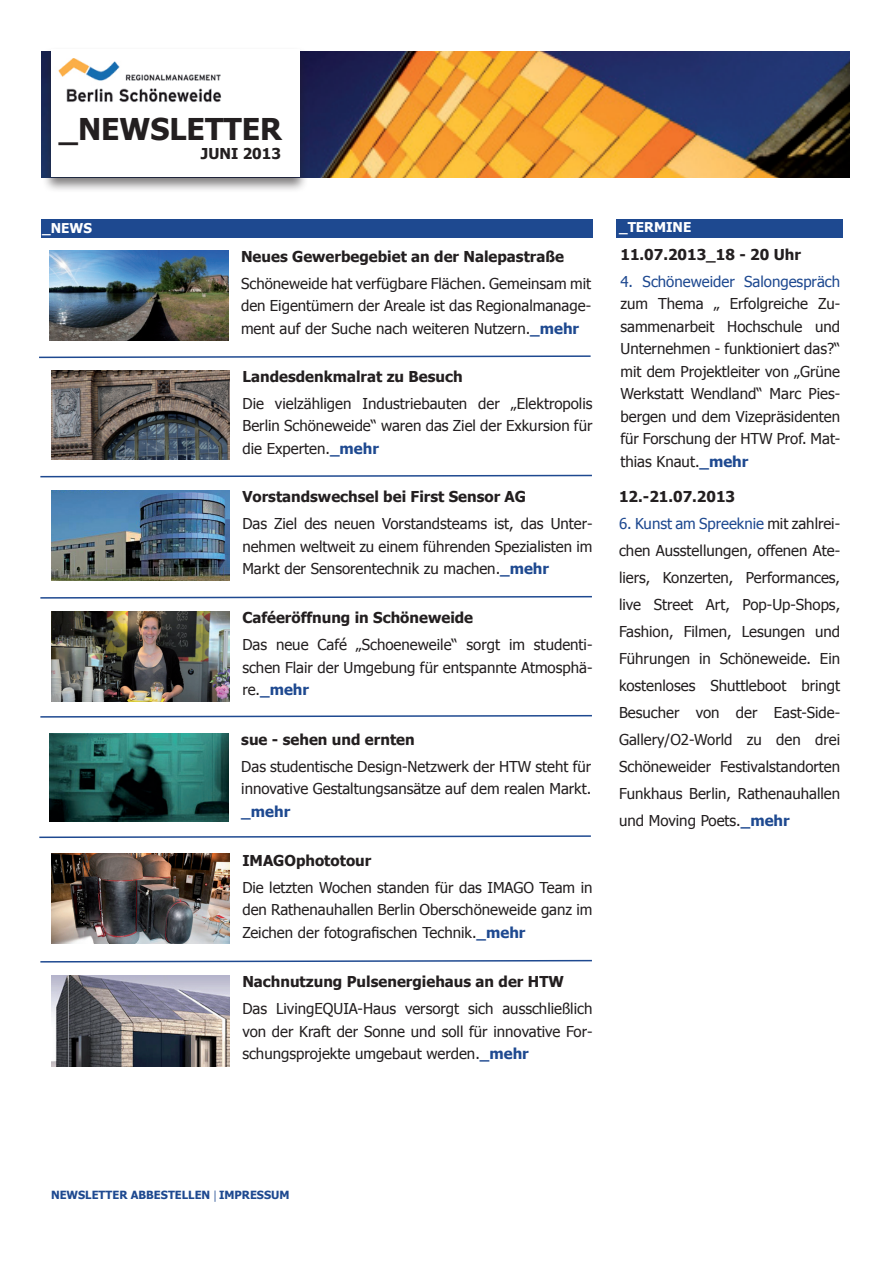
<style>
.page{position:relative;width:893px;height:1263px;background:#fff}
.page>*{position:absolute;margin:0;border:0;box-sizing:border-box;transform-origin:0 0}
.t1{font:700 30px "Tahoma";color:#231f20}
.t2{font:15px/22.5px "Tahoma";color:#231f20;text-align:justify}
.t3{font:700 15px "Tahoma";color:#231f20}
.t4{font:15px "Tahoma";color:#1e4990}
.t5{font:700 15px "Tahoma";color:#1e4990}
.t6{font:700 13.5px "Tahoma";color:#fff}
.t7{font:700 11.25px "Tahoma";color:#1e4990}
.s1{font-weight:700;color:#1e4990}
.s2{color:#1e4990}
.s3{font-family:"Myriad Pro";font-weight:400}
</style>
<div class="page">
<img style="left:309px;top:51px;width:541px;height:126px">
<div style="left:41px;top:47px;width:268px;height:146px;background:#231f20;opacity:.58"></div>
<div style="left:51px;top:50px;width:249px;height:127px;background:#fff"></div>
<img style="left:58px;top:58px;width:164px;height:44px">
<img style="left:50px;top:250px;width:178px;height:90px">
<img style="left:51px;top:854px;width:179px;height:90px">
<img style="left:51px;top:490px;width:179px;height:90px">
<img style="left:51px;top:612px;width:179px;height:90px">
<img style="left:51px;top:370px;width:179px;height:89px">
<img style="left:51px;top:976px;width:179px;height:90px">
<div style="left:617px;top:219px;width:226px;height:18px;background:#1e4990"></div>
<div style="left:41px;top:219px;width:551px;height:18px;background:#1e4990"></div>
<img style="left:50px;top:733px;width:179px;height:89px">
<svg style="left:39px;top:835px;width:552px;height:4px"></svg>
<svg style="left:40px;top:474px;width:552px;height:4px"></svg>
<svg style="left:40px;top:595px;width:552px;height:4px"></svg>
<svg style="left:40px;top:714px;width:552px;height:4px"></svg>
<svg style="left:39px;top:355px;width:552px;height:4px"></svg>
<svg style="left:40px;top:959px;width:552px;height:4px"></svg>
<h1 class="t1" style="left:59px;top:108px;width:225px">_NEWSLETTER</h1>
<p class="t3" style="left:201px;top:143px;width:82px">JUNI 2013</p>
<p class="t6" style="left:42px;top:218px;width:51px">_NEWS</p>
<p class="t3" style="left:241px;top:246px;width:324px">Neues Gewerbegebiet an der Nalepastraße</p>
<p class="t2" style="left:241px;top:271px;width:352px">Schöneweide hat verfügbare Flächen. Gemeinsam mit den Eigentümern der Areale ist das Regionalmanage&shy;ment auf der Suche nach weiteren Nutzern.<span class="s1">_mehr</span></p>
<p class="t3" style="left:242px;top:366px;width:222px">Landesdenkmalrat zu Besuch</p>
<p class="t2" style="left:242px;top:391px;width:351px">Die vielzähligen Industriebauten der „Elektropolis Berlin Schöneweide“ waren das Ziel der Exkursion für die Experten.<span class="s1">_mehr</span></p>
<p class="t3" style="left:242px;top:486px;width:285px">Vorstandswechsel bei First Sensor AG</p>
<p class="t2" style="left:242px;top:512px;width:352px">Das Ziel des neuen Vorstandsteams ist, das Unter&shy;nehmen weltweit zu einem führenden Spezialisten im Markt der Sensorentechnik zu machen.<span class="s1">_mehr</span></p>
<p class="t3" style="left:242px;top:607px;width:232px">Caféeröffnung in Schöneweide</p>
<p class="t2" style="left:242px;top:633px;width:352px">Das neue Café „Schoeneweile“ sorgt im studenti&shy;schen Flair der Umgebung für entspannte Atmosphä&shy;re.<span class="s1">_mehr</span></p>
<p class="t3" style="left:241px;top:729px;width:175px">sue - sehen und ernten</p>
<p class="t2" style="left:241px;top:754px;width:351px">Das studentische Design-Netzwerk der HTW steht für innovative Gestaltungsansätze auf dem realen Markt.</p>
<p class="t5" style="left:241px;top:801px;width:50px">_mehr</p>
<p class="t3" style="left:242px;top:849px;width:131px">IMAGOphototour</p>
<p class="t2" style="left:242px;top:875px;width:352px">Die letzten Wochen standen für das IMAGO Team in den Rathenauhallen Berlin Oberschöneweide ganz im Zeichen der fotografischen Technik.<span class="s1">_mehr</span></p>
<p class="t3" style="left:242px;top:971px;width:323px">Nachnutzung Pulsenergiehaus an der HTW</p>
<p class="t2" style="left:242px;top:997px;width:352px">Das LivingEQUIA-Haus versorgt sich ausschließlich von der Kraft der Sonne und soll für innovative For&shy;schungsprojekte umgebaut werden.<span class="s1">_mehr</span></p>
<p class="t6" style="left:619px;top:217px;width:74px">_TERMINE</p>
<p class="t3" style="left:620px;top:244px;width:182px">11.07.2013_18 - 20 Uhr</p>
<p class="t4" style="left:620px;top:271px;width:221px">4. Schöneweider Salongespräch</p>
<p class="t2" style="left:620px;top:292px;width:221px">zum Thema „ Erfolgreiche Zu&shy;sammenarbeit Hochschule und Unternehmen - funktioniert das?“ mit dem Projektleiter von „Grüne Werkstatt Wendland“ Marc Pies&shy;bergen und dem Vizepräsidenten für Forschung der HTW Prof. Mat&shy;thias Knaut.<span class="s1">_mehr</span></p>
<p class="t3" style="left:619px;top:486px;width:118px">12.-21.07.2013</p>
<p class="t2" style="left:619px;top:509px;width:223px;line-height:27px"><span class="s2">6. Kunst am Spreeknie</span> mit zahlrei&shy;chen Ausstellungen, offenen Ate&shy;liers, Konzerten, Performances, live Street Art, Pop-Up-Shops, Fashion, Filmen, Lesungen und Führungen in Schöneweide. Ein kostenloses Shuttleboot bringt Besucher von der East-Side-Gallery/O2-World zu den drei Schöneweider Festivalstandorten Funkhaus Berlin, Rathenauhallen und Moving Poets.<span class="s1">_mehr</span></p>
<p class="t7" style="left:51px;top:1187px;width:240px">NEWSLETTER ABBESTELLEN <span class="s3">|</span> IMPRESSUM</p>
</div>
